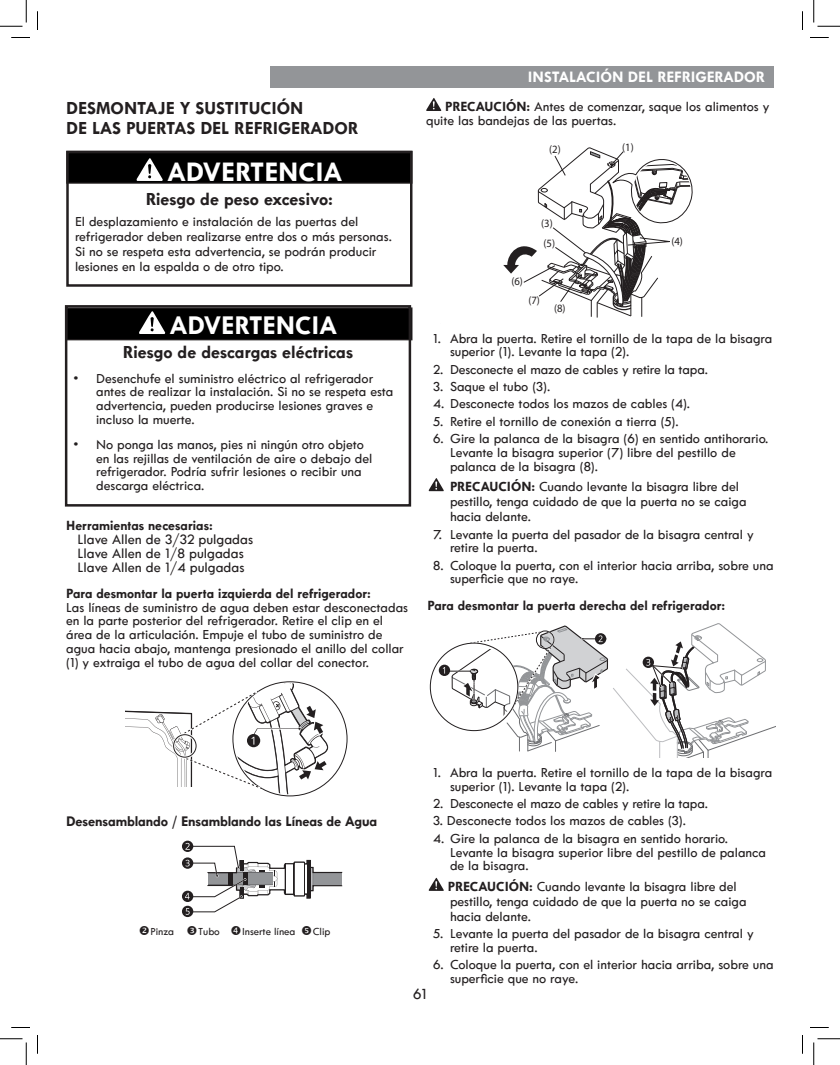
<style>
.page{position:relative;width:840px;height:1065px;background:#fff}
.page>*{position:absolute;margin:0;border:0;box-sizing:border-box;transform-origin:0 0}
.t1{font:28.75px "Tw Cen MT Boldfor Kenmore";color:#fff}
.t2{font:27.5px "Tw Cen MT Boldfor Kenmore";color:#fff}
.t3{font:18.75px/20px "Tw Cen MT Boldfor Kenmore";color:#231f20}
.t4{font:16.25px "Tw Cen MT Boldfor Kenmore";color:#fff}
.t5{font:16.25px "Tw Cen MT Mediumfor Kenmore";color:#231f20}
.t6{font:15px/13.8px "Tw Cen MT Mediumfor Kenmore";color:#231f20}
.t7{font:15px "Tw Cen MT Boldfor Kenmore";letter-spacing:-.01em;color:#231f20}
.t8{font:14.38px/13.8px "Tw Cen MT Mediumfor Kenmore";color:#231f20}
.t9{font:14.38px "Tw Cen MT Boldfor Kenmore";color:#231f20}
.t10{font:11.25px "Tw Cen MT Mediumfor Kenmore";color:#231f20}
.t11{font:11.12px "Myriad Pro";color:#231f20;scale:.96 1}
.s1{font-family:"Tw Cen MT Boldfor Kenmore"}
</style>
<div class="page">
<div style="left:67px;top:308px;width:345px;height:32px;background:#000"></div>
<div style="left:66px;top:307px;width:346px;height:33px;border:1px solid #231f20"></div>
<svg style="left:429px;top:478px;width:15px;height:13px"></svg>
<div style="left:439px;top:665px;width:11px;height:11px;background:#231f20;border-radius:50%"></div>
<svg style="left:443px;top:623px;width:333px;height:135px"></svg>
<svg style="left:429px;top:878px;width:15px;height:13px"></svg>
<div style="left:65px;top:305px;width:346px;height:202px;border:2px solid #231f20"></div>
<svg style="left:139px;top:311px;width:26px;height:23px"></svg>
<div style="left:270px;top:66px;width:504px;height:22px;background:#939598"></div>
<svg style="left:426px;top:98px;width:15px;height:13px"></svg>
<div style="left:67px;top:151px;width:345px;height:32px;background:#000"></div>
<div style="left:66px;top:151px;width:346px;height:33px;border:1px solid #231f20"></div>
<div style="left:66px;top:151px;width:346px;height:136px;border:2px solid #231f20"></div>
<svg style="left:136px;top:151px;width:58px;height:30px"></svg>
<svg style="left:126px;top:684px;width:204px;height:110px"></svg>
<div style="left:182px;top:841px;width:11px;height:11px;background:#231f20;border-radius:50%"></div>
<div style="left:182px;top:891px;width:11px;height:11px;background:#231f20;border-radius:50%"></div>
<svg style="left:182px;top:857px;width:11px;height:12px"></svg>
<div style="left:182px;top:906px;width:11px;height:11px;background:#231f20;border-radius:50%"></div>
<svg style="left:185px;top:843px;width:157px;height:72px"></svg>
<svg style="left:503px;top:147px;width:190px;height:171px"></svg>
<svg style="left:11px;top:37px;width:19px;height:1px"></svg>
<svg style="left:810px;top:37px;width:19px;height:1px"></svg>
<svg style="left:11px;top:1027px;width:19px;height:1px"></svg>
<svg style="left:810px;top:1027px;width:19px;height:1px"></svg>
<svg style="left:37px;top:11px;width:1px;height:19px"></svg>
<svg style="left:37px;top:1035px;width:1px;height:19px"></svg>
<svg style="left:802px;top:11px;width:1px;height:19px"></svg>
<svg style="left:802px;top:1035px;width:1px;height:19px"></svg>
<svg style="left:0;top:0;width:27px;height:27px"></svg>
<svg style="left:0;top:1039px;width:27px;height:26px"></svg>
<svg style="left:814px;top:0;width:26px;height:27px"></svg>
<svg style="left:814px;top:1039px;width:26px;height:26px"></svg>
<p class="t4" style="left:528px;top:68px;width:239px">INSTALACIÓN DEL REFRIGERADOR</p>
<h3 class="t3" style="left:66px;top:99px;width:294px">DESMONTAJE Y SUSTITUCIÓN<br>DE LAS PUERTAS DEL REFRIGERADOR</h3>
<p class="t8" style="left:426px;top:100px;width:345px;text-indent:19px"><span class="s1">PRECAUCIÓN:</span> Antes de comenzar, saque los alimentos y quite las bandejas de las puertas.</p>
<h1 class="t1" style="left:167px;top:156px;width:176px">ADVERTENCIA</h1>
<h3 class="t3" style="left:146px;top:189px;width:189px">Riesgo de peso excesivo:</h3>
<p class="t8" style="left:75px;top:214px;width:318px;line-height:15px">El desplazamiento e instalación de las puertas del refrigerador deben realizarse entre dos o más personas.<br>Si no se respeta esta advertencia, se podrán producir lesiones en la espalda o de otro tipo.</p>
<p class="t11" style="left:622px;top:140px;width:14px">(1)</p>
<p class="t11" style="left:549px;top:143px;width:13px">(2)</p>
<p class="t11" style="left:541px;top:217px;width:14px">(3)</p>
<p class="t11" style="left:671px;top:235px;width:14px">(4)</p>
<p class="t11" style="left:544px;top:236px;width:14px">(5)</p>
<h2 class="t2" style="left:170px;top:311px;width:169px">ADVERTENCIA</h2>
<h3 class="t3" style="left:123px;top:342px;width:232px">Riesgo de descargas eléctricas</h3>
<p class="t8" style="left:96px;top:371px;width:299px;text-indent:-22px">• Desenchufe el suministro eléctrico al refrigerador antes de realizar la instalación. Si no se respeta esta advertencia, pueden producirse lesiones graves e incluso la muerte.</p>
<p class="t8" style="left:96px;top:438px;width:278px;text-indent:-22px">• No ponga las manos, pies ni ningún otro objeto en las rejillas de ventilación de aire o debajo del refrigerador. Podría sufrir lesiones o recibir una descarga eléctrica.</p>
<p class="t9" style="left:66px;top:518px;width:148px">Herramientas necesarias:</p>
<p class="t6" style="left:77px;top:533px;width:177px">Llave Allen de 3/32 pulgadas<br>Llave Allen de 1/8 pulgadas<br>Llave Allen de 1/4 pulgadas</p>
<p class="t9" style="left:66px;top:586px;width:306px">Para desmontar la puerta izquierda del refrigerador:</p>
<p class="t8" style="left:66px;top:600px;width:344px">Las líneas de suministro de agua deben estar desconectadas en la parte posterior del refrigerador. Retire el clip en el área de la articulación. Empuje el tubo de suministro de agua hacia abajo, mantenga presionado el anillo del collar (1) y extraiga el tubo de agua del collar del conector.</p>
<p class="t11" style="left:511px;top:274px;width:13px">(6)</p>
<p class="t11" style="left:528px;top:293px;width:13px">(7)</p>
<p class="t11" style="left:554px;top:302px;width:13px">(8)</p>
<p class="t8" style="left:450px;top:331px;width:324px;text-indent:-17px">1. Abra la puerta. Retire el tornillo de la tapa de la bisagra superior (1). Levante la tapa (2).</p>
<p class="t8" style="left:433px;top:362px;width:276px">2. Desconecte el mazo de cables y retire la tapa.</p>
<p class="t8" style="left:433px;top:380px;width:119px">3. Saque el tubo (3).</p>
<p class="t8" style="left:433px;top:397px;width:259px">4. Desconecte todos los mazos de cables (4).</p>
<p class="t8" style="left:433px;top:414px;width:247px">5. Retire el tornillo de conexión a tierra (5).</p>
<p class="t8" style="left:450px;top:432px;width:320px;text-indent:-17px">6. Gire la palanca de la bisagra (6) en sentido antihorario.<br>Levante la bisagra superior (7) libre del pestillo de palanca de la bisagra (8).</p>
<p class="t8" style="left:450px;top:479px;width:298px;line-height:15px"><span class="s1">PRECAUCIÓN:</span> Cuando levante la bisagra libre del pestillo, tenga cuidado de que la puerta no se caiga hacia delante.</p>
<p class="t8" style="left:450px;top:527px;width:305px;text-indent:-17px">7. Levante la puerta del pasador de la bisagra central y retire la puerta.</p>
<p class="t8" style="left:450px;top:558px;width:325px;text-indent:-17px">8. Coloque la puerta, con el interior hacia arriba, sobre una superficie que no raye.</p>
<p class="t9" style="left:428px;top:597px;width:299px">Para desmontar la puerta derecha del refrigerador:</p>
<p class="t7" style="left:66px;top:813px;width:313px">Desensamblando / Ensamblando las Líneas de Agua</p>
<p class="t10" style="left:151px;top:926px;width:25px">Pinza</p>
<p class="t10" style="left:198px;top:926px;width:23px">Tubo</p>
<p class="t10" style="left:242px;top:926px;width:55px">Inserte línea</p>
<p class="t10" style="left:313px;top:926px;width:19px">Clip</p>
<p class="t8" style="left:450px;top:766px;width:324px;text-indent:-17px">1. Abra la puerta. Retire el tornillo de la tapa de la bisagra superior (1). Levante la tapa (2).</p>
<p class="t8" style="left:433px;top:797px;width:276px">2. Desconecte el mazo de cables y retire la tapa.</p>
<p class="t8" style="left:433px;top:814px;width:254px">3. Desconecte todos los mazos de cables (3).</p>
<p class="t8" style="left:450px;top:832px;width:318px;text-indent:-17px">4. Gire la palanca de la bisagra en sentido horario.<br>Levante la bisagra superior libre del pestillo de palanca de la bisagra.</p>
<p class="t8" style="left:448px;top:879px;width:300px;line-height:15px"><span class="s1">PRECAUCIÓN:</span> Cuando levante la bisagra libre del pestillo, tenga cuidado de que la puerta no se caiga hacia delante.</p>
<p class="t8" style="left:450px;top:927px;width:305px;text-indent:-17px">5. Levante la puerta del pasador de la bisagra central y retire la puerta.</p>
<p class="t8" style="left:450px;top:958px;width:325px;text-indent:-17px">6. Coloque la puerta, con el interior hacia arriba, sobre una superficie que no raye.</p>
<p class="t5" style="left:413px;top:985px;width:15px">61</p>
</div>
